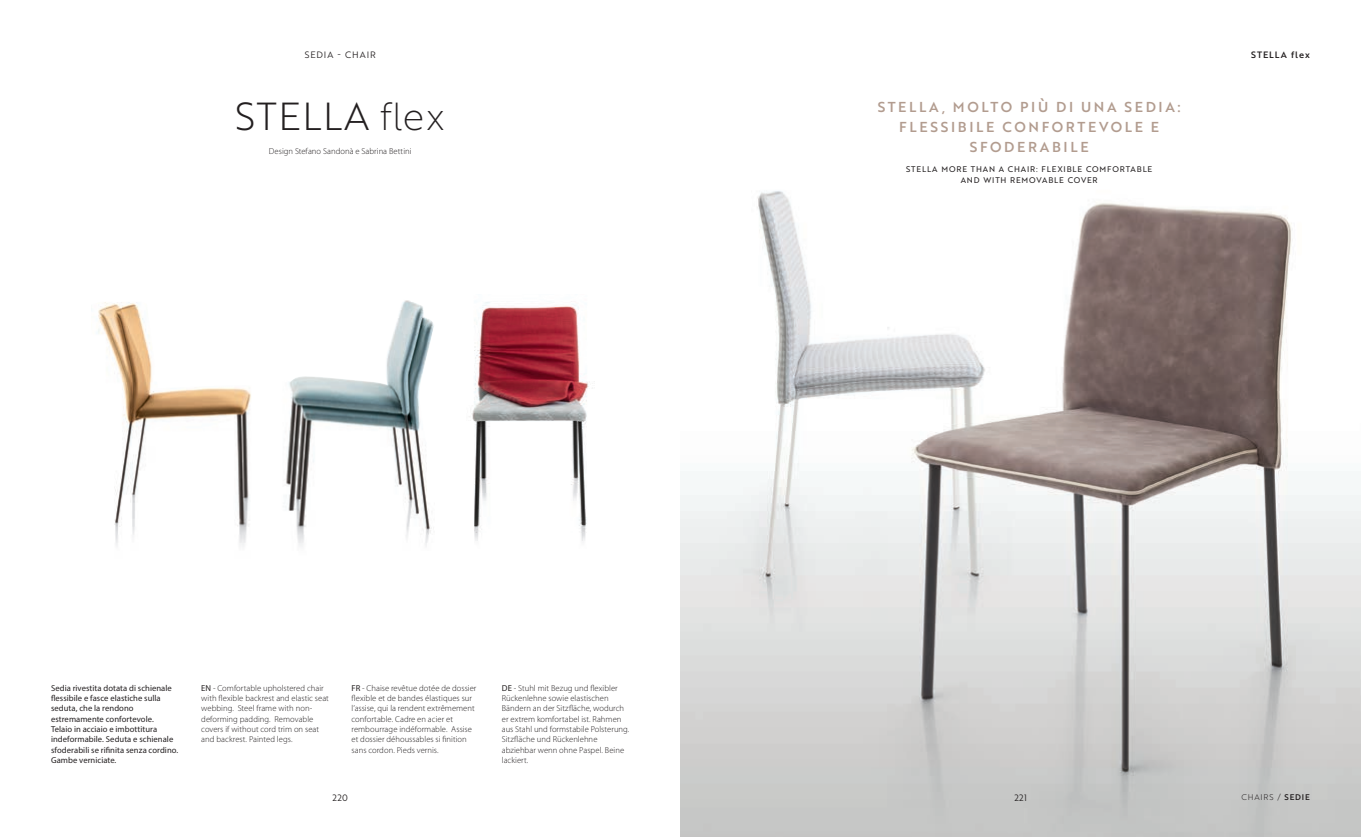
<style>
.page{position:relative;width:1361px;height:837px;background:#fff}
.page>*{position:absolute;margin:0;border:0;box-sizing:border-box;transform-origin:0 0}
.t1{font:38px "Brother 1816 Light";letter-spacing:.04em;color:#231f20}
.t2{font:14px "Brother 1816 Medium";letter-spacing:.19em;color:#b29c8f}
.t3{font:9px "Brother 1816 Book";letter-spacing:.1em;color:#231f20}
.t4{font:9px "Brother 1816 Medium";letter-spacing:.105em;color:#231f20}
.t5{font:300 8.6px/10.3px "Myriad Pro";color:#231f20}
.t6{font:8.6px/10.3px "Myriad Pro";letter-spacing:.005em;color:#231f20}
.t7{font:8px "Brother 1816 Regular";letter-spacing:.105em;color:#231f20}
.t8{font:8px "Brother 1816 Light";letter-spacing:.115em;color:#231f20}
.s1{font-family:"Brother 1816 Thin"}
.s2{font-weight:400}
.s3{font-family:"Brother 1816 Medium"}
</style>
<div class="page">
<img style="left:680px;top:191px;width:681px;height:645px">
<img style="left:98px;top:300px;width:336px;height:246px">
<img style="left:469px;top:302px;width:126px;height:239px">
<p class="t3" style="left:305px;top:48px;width:72px">SEDIA - CHAIR</p>
<p class="t1" style="left:235px;top:88px;width:211px">STELLA <span class="s1">flex</span></p>
<p class="t5" style="left:269px;top:146px;width:144px">Design Stefano Sandonà e Sabrina Bettini</p>
<p class="t2" style="left:877px;top:97px;width:305px">STELLA, MOLTO PIÙ DI UNA SEDIA:</p>
<p class="t2" style="left:899px;top:117px;width:261px">FLESSIBILE CONFORTEVOLE E</p>
<p class="t2" style="left:970px;top:137px;width:120px">SFODERABILE</p>
<p class="t7" style="left:906px;top:163px;width:248px">STELLA MORE THAN A CHAIR: FLEXIBLE COMFORTABLE</p>
<p class="t7" style="left:961px;top:174px;width:138px">AND WITH REMOVABLE COVER</p>
<p class="t4" style="left:1251px;top:47px;width:60px">STELLA flex</p>
<p class="t6" style="left:51px;top:682px;width:122px">Sedia rivestita dotata di schienale flessibile e fasce elastiche sulla</p>
<p class="t6" style="left:51px;top:703px;width:129px">seduta, che la rendono estremamente confortevole.<br>Telaio in acciaio e imbottitura indeformabile. Seduta e schienale sfoderabili se rifinita senza cordino.<br>Gambe verniciate.</p>
<p class="t5" style="left:201px;top:682px;width:129px"><span class="s2">EN</span> - Comfortable upholstered chair with flexible backrest and elastic seat webbing. Steel frame with non&shy;deforming padding. Removable covers if without cord trim on seat and backrest. Painted legs.</p>
<p class="t5" style="left:351px;top:682px;width:126px"><span class="s2">FR</span> - Chaise revêtue dotée de dossier flexible et de bandes élastiques sur l’assise, qui la rendent extrêmement confortable. Cadre en acier et rembourrage indéformable. Assise et dossier déhoussables si finition sans cordon. Pieds vernis.</p>
<p class="t5" style="left:502px;top:682px;width:129px"><span class="s2">DE</span> - Stuhl mit Bezug und flexibler<br>Rückenlehne sowie elastischen<br>Bändern an der Sitzfläche, wodurch er extrem komfortabel ist. Rahmen aus Stahl und formstabile Polsterung.<br>Sitzfläche und Rückenlehne abziehbar wenn ohne Paspel. Beine lackiert.</p>
<p class="t3" style="left:332px;top:790px;width:17px">220</p>
<p class="t3" style="left:1014px;top:790px;width:14px">221</p>
<p class="t8" style="left:1241px;top:791px;width:70px">CHAIRS / <span class="s3">SEDIE</span></p>
</div>
